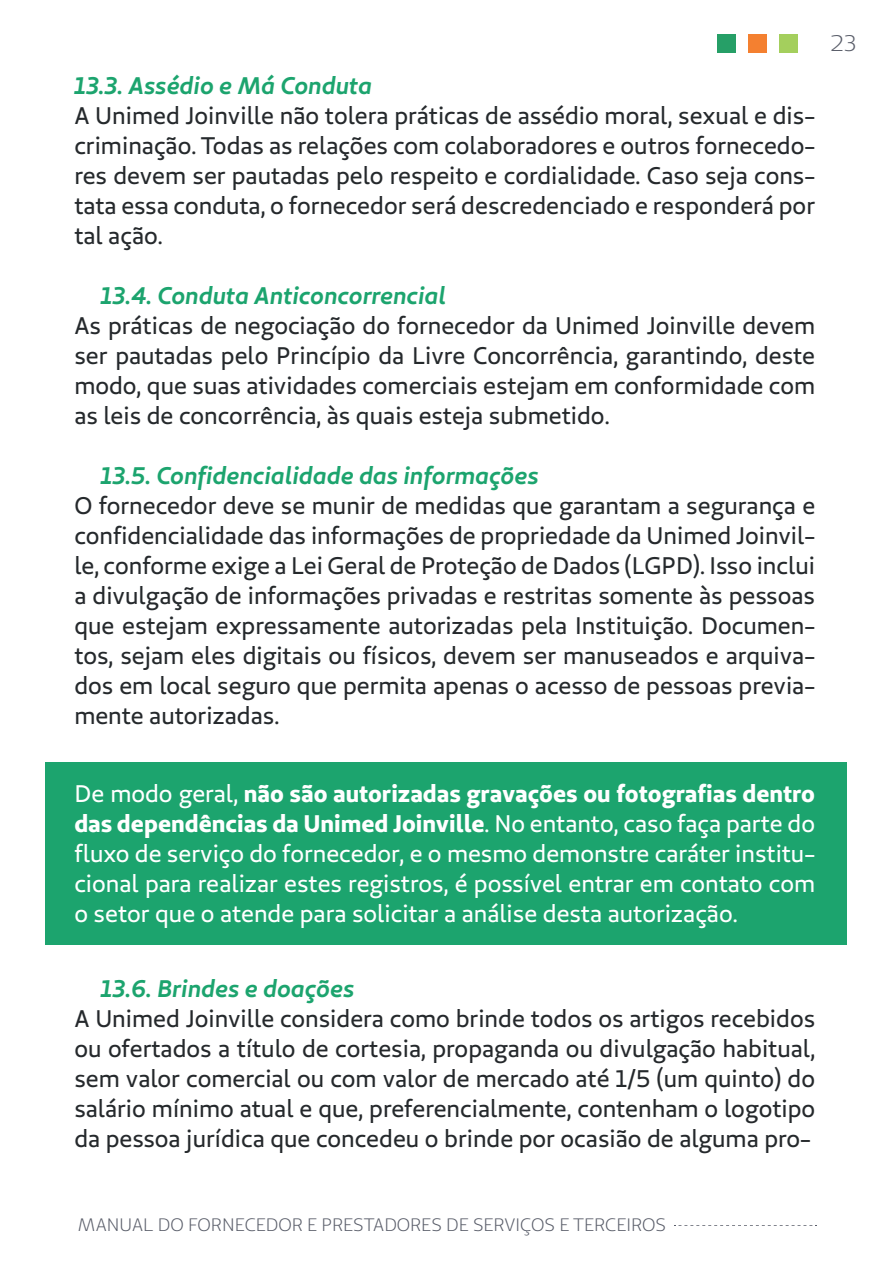
<style>
.page{position:relative;width:893px;height:1263px;background:#fff}
.page>*{position:absolute;margin:0;border:0;box-sizing:border-box;transform-origin:0 0}
.t1{font:24px/30px "Unimed Sans 2020 Regular";color:#25292c;text-align:justify}
.t2{font:24px/30px "Unimed Sans 2020 Regular";color:#fff;text-align:justify}
.t3{font:24px/30px "Unimed Sans 2020 Bold";color:#fff}
.t4{font:italic 700 24px "Unimed Sans 2020 Semi";color:#1ca46e}
.t5{font:22.5px "Unimed Sans";color:#595d69}
.t6{font:18px "Unimed Sans";color:#595d69}
.s1{font-family:"Unimed Sans 2020 Regular"}
</style>
<div class="page">
<div style="left:45px;top:762px;width:801px;height:183px;background:#1ca46e"></div>
<svg style="left:674px;top:1225px;width:143px;height:1px"></svg>
<div style="left:718px;top:34px;width:18px;height:18px;background:#269f67"></div>
<div style="left:749px;top:34px;width:18px;height:18px;background:#f48030"></div>
<div style="left:779px;top:34px;width:19px;height:18px;background:#a4cf5d"></div>
<p class="t4" style="left:74px;top:69px;width:299px">13.3. Assédio e Má Conduta</p>
<p class="t1" style="left:74px;top:100px;width:742px">A Unimed Joinville não tolera práticas de assédio moral, sexual e dis&shy;criminação. Todas as relações com colaboradores e outros fornecedo&shy;res devem ser pautadas pelo respeito e cordialidade. Caso seja cons&shy;tata essa conduta, o fornecedor será descredenciado e responderá por tal ação.</p>
<p class="t4" style="left:101px;top:279px;width:347px">13.4. Conduta Anticoncorrencial</p>
<p class="t1" style="left:74px;top:310px;width:742px">As práticas de negociação do fornecedor da Unimed Joinville devem ser pautadas pelo Princípio da Livre Concorrência, garantindo, deste modo, que suas atividades comerciais estejam em conformidade com as leis de concorrência, às quais esteja submetido.</p>
<p class="t4" style="left:101px;top:459px;width:439px">13.5. Confidencialidade das informações</p>
<p class="t1" style="left:74px;top:490px;width:742px">O fornecedor deve se munir de medidas que garantam a segurança e confidencialidade das informações de propriedade da Unimed Joinvil&shy;le, conforme exige a Lei Geral de Proteção de Dados (LGPD). Isso inclui a divulgação de informações privadas e restritas somente às pessoas que estejam expressamente autorizadas pela Instituição. Documen&shy;tos, sejam eles digitais ou físicos, devem ser manuseados e arquiva&shy;dos em local seguro que permita apenas o acesso de pessoas previa&shy;mente autorizadas.</p>
<p class="t5" style="left:831px;top:29px;width:27px">23</p>
<p class="t3" style="left:74px;top:778px;width:742px"><span class="s1">De modo geral,</span> não são autorizadas gravações ou fotografias dentro das dependências da Unimed Joinville<span class="s1">. No entanto, caso faça parte do</span></p>
<p class="t2" style="left:74px;top:838px;width:742px">fluxo de serviço do fornecedor, e o mesmo demonstre caráter institu&shy;cional para realizar estes registros, é possível entrar em contato com o setor que o atende para solicitar a análise desta autorização.</p>
<p class="t4" style="left:101px;top:972px;width:255px">13.6. Brindes e doações</p>
<p class="t1" style="left:74px;top:1003px;width:742px">A Unimed Joinville considera como brinde todos os artigos recebidos ou ofertados a título de cortesia, propaganda ou divulgação habitual, sem valor comercial ou com valor de mercado até 1/5 (um quinto) do salário mínimo atual e que, preferencialmente, contenham o logotipo da pessoa jurídica que concedeu o brinde por ocasião de alguma pro-</p>
<p class="t6" style="left:78px;top:1214px;width:590px">MANUAL DO FORNECEDOR E PRESTADORES DE SERVIÇOS E TERCEIROS</p>
</div>
